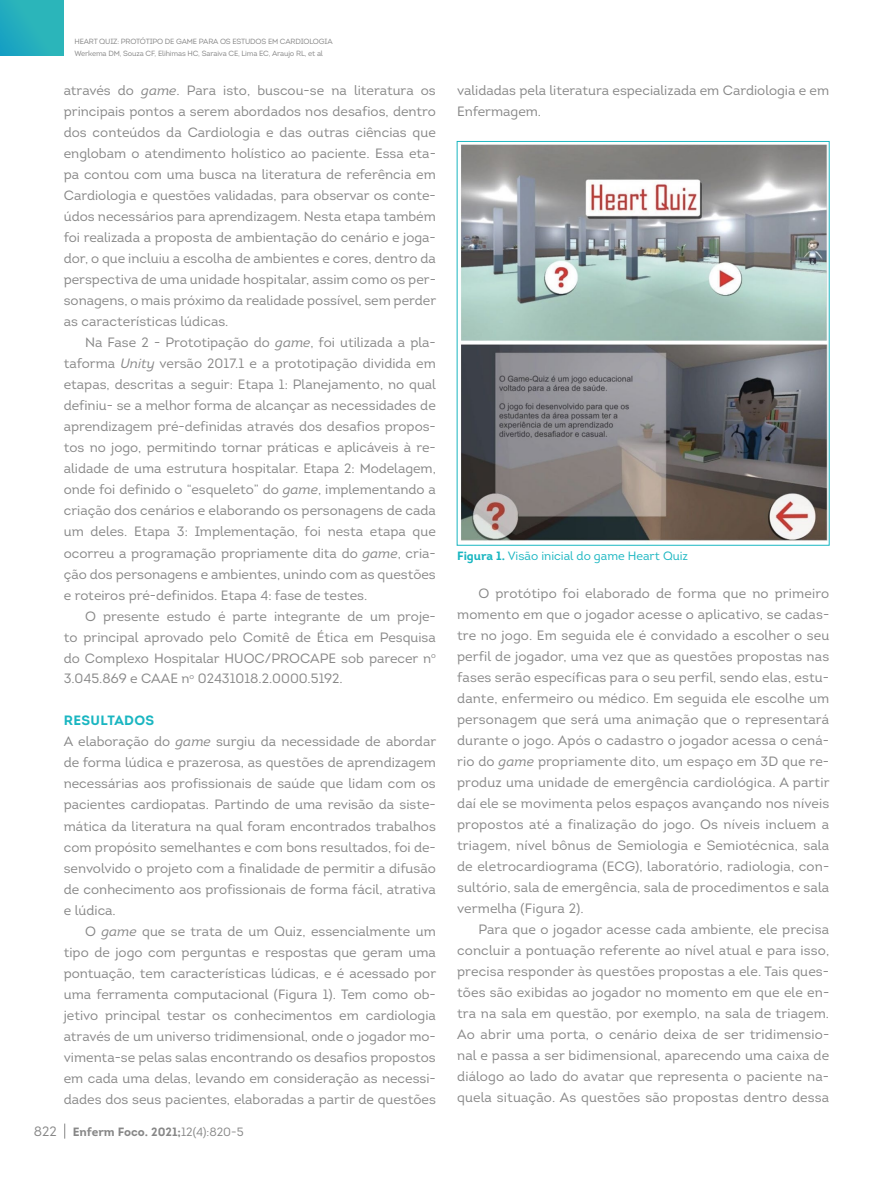
<style>
.page{position:relative;width:893px;height:1191px;background:#fff}
.page>*{position:absolute;margin:0;border:0;box-sizing:border-box;transform-origin:0 0}
.t1{font:13.5px/21px "Intro";color:#878787;text-align:justify}
.t2{font:12px "Intro";color:#1ab6c1}
.t3{font:700 12px "Intro";color:#878787}
.t4{font:7.5px/12px "Intro";letter-spacing:-.02em;color:#878787}
.s1{font-style:italic}
.s2{font-weight:700;color:#1ab6c1}
.s3{font-weight:400;font-size:13.5px}
.s4{font-weight:400}
.s5{font-weight:700}
</style>
<div class="page">
<div style="left:0;top:0;width:64px;height:56px;background:linear-gradient(to right,#1ea8c0,#2eb8b9)"></div>
<img style="left:461px;top:144px;width:367px;height:397px">
<svg style="left:64px;top:1123px;width:1px;height:15px"></svg>
<p class="t4" style="left:74px;top:35px;width:11px">Heart</p>
<p class="t4" style="left:99px;top:35px;width:6px">quiz</p>
<p class="t4" style="left:117px;top:35px;width:10px">: protótipo</p>
<p class="t4" style="left:165px;top:35px;width:18px">de game</p>
<p class="t4" style="left:199px;top:35px;width:6px">para</p>
<p class="t4" style="left:220px;top:35px;width:19px">os estudos</p>
<p class="t4" style="left:74px;top:35px;width:250px;text-indent:194px">em cardiologia<br>Werkema DM, Souza CF, Elihimas HC, Saraiva CE, Lima EC, Araujo RL, et al</p>
<p class="t1" style="left:64px;top:80px;width:374px">através do <span class="s1">game</span>. Para isto, buscou-se na literatura os principais pontos a serem abordados nos desafios, dentro dos conteúdos da Cardiologia e das outras ciências que englobam o atendimento holístico ao paciente. Essa eta&shy;pa contou com uma busca na literatura de referência em Cardiologia e questões validadas, para observar os conte&shy;údos necessários para aprendizagem. Nesta etapa também foi realizada a proposta de ambientação do cenário e joga&shy;dor, o que incluiu a escolha de ambientes e cores, dentro da perspectiva de uma unidade hospitalar, assim como os per&shy;sonagens, o mais próximo da realidade possível, sem perder as características lúdicas.</p>
<p class="t1" style="left:64px;top:332px;width:374px;text-indent:21px">Na Fase 2 - Prototipação do <span class="s1">game</span>, foi utilizada a pla&shy;taforma <span class="s1">Unity</span> versão 2017.1 e a prototipação dividida em etapas, descritas a seguir: Etapa 1: Planejamento, no qual definiu- se a melhor forma de alcançar as necessidades de aprendizagem pré-definidas através dos desafios propos&shy;tos no jogo, permitindo tornar práticas e aplicáveis à re&shy;alidade de uma estrutura hospitalar. Etapa 2: Modelagem, onde foi definido o “esqueleto” do <span class="s1">game</span>, implementando a criação dos cenários e elaborando os personagens de cada um deles. Etapa 3: Implementação, foi nesta etapa que ocorreu a programação propriamente dita do <span class="s1">game</span>, cria&shy;ção dos personagens e ambientes, unindo com as questões e roteiros pré-definidos. Etapa 4: fase de testes.</p>
<p class="t1" style="left:64px;top:605px;width:374px;text-indent:21px">O presente estudo é parte integrante de um proje&shy;to principal aprovado pelo Comitê de Ética em Pesquisa do Complexo Hospitalar HUOC/PROCAPE sob parecer n<sup>o </sup>3.045.869 e CAAE n<sup>o</sup> 02431018.2.0000.5192.</p>
<p class="t1" style="left:64px;top:710px;width:374px;text-align:left"><span class="s2">RESULTADOS<br></span>A elaboração do <span class="s1">game</span> surgiu da necessidade de abordar de forma lúdica e prazerosa, as questões de aprendizagem necessárias aos profissionais de saúde que lidam com os pacientes cardiopatas. Partindo de uma revisão da siste&shy;mática da literatura na qual foram encontrados trabalhos com propósito semelhantes e com bons resultados, foi de&shy;senvolvido o projeto com a finalidade de permitir a difusão de conhecimento aos profissionais de forma fácil, atrativa e lúdica.</p>
<p class="t1" style="left:64px;top:920px;width:374px;text-indent:21px">O <span class="s1">game</span> que se trata de um Quiz, essencialmente um tipo de jogo com perguntas e respostas que geram uma pontuação, tem características lúdicas, e é acessado por uma ferramenta computacional (Figura 1). Tem como ob&shy;jetivo principal testar os conhecimentos em cardiologia através de um universo tridimensional, onde o jogador mo&shy;vimenta-se pelas salas encontrando os desafios propostos em cada uma delas, levando em consideração as necessi&shy;dades dos seus pacientes, elaboradas a partir de questões</p>
<p class="t3" style="left:34px;top:1123px;width:212px"><span class="s3">822</span> Enferm Foco. 2021;<span class="s4">12(4):820-5</span></p>
<p class="t1" style="left:457px;top:80px;width:374px">validadas pela literatura especializada em Cardiologia e em<br>Enfermagem.</p>
<p class="t2" style="left:457px;top:548px;width:232px"><span class="s5">Figura 1.</span> Visão inicial do game Heart Quiz</p>
<p class="t1" style="left:457px;top:582px;width:374px;text-indent:21px">O protótipo foi elaborado de forma que no primeiro momento em que o jogador acesse o aplicativo, se cadas&shy;tre no jogo. Em seguida ele é convidado a escolher o seu perfil de jogador, uma vez que as questões propostas nas fases serão específicas para o seu perfil, sendo elas, estu&shy;dante, enfermeiro ou médico. Em seguida ele escolhe um personagem que será uma animação que o representará durante o jogo. Após o cadastro o jogador acessa o cená&shy;rio do <span class="s1">game</span> propriamente dito, um espaço em 3D que re&shy;produz uma unidade de emergência cardiológica. A partir daí ele se movimenta pelos espaços avançando nos níveis propostos até a finalização do jogo. Os níveis incluem a triagem, nível bônus de Semiologia e Semiotécnica, sala de eletrocardiograma (ECG), laboratório, radiologia, con&shy;sultório, sala de emergência, sala de procedimentos e sala vermelha (Figura 2).</p>
<p class="t1" style="left:457px;top:919px;width:374px;text-indent:21px">Para que o jogador acesse cada ambiente, ele precisa concluir a pontuação referente ao nível atual e para isso, precisa responder às questões propostas a ele. Tais ques&shy;tões são exibidas ao jogador no momento em que ele en&shy;tra na sala em questão, por exemplo, na sala de triagem.<br>Ao abrir uma porta, o cenário deixa de ser tridimensio&shy;nal e passa a ser bidimensional, aparecendo uma caixa de diálogo ao lado do avatar que representa o paciente na&shy;quela situação. As questões são propostas dentro dessa</p>
</div>
